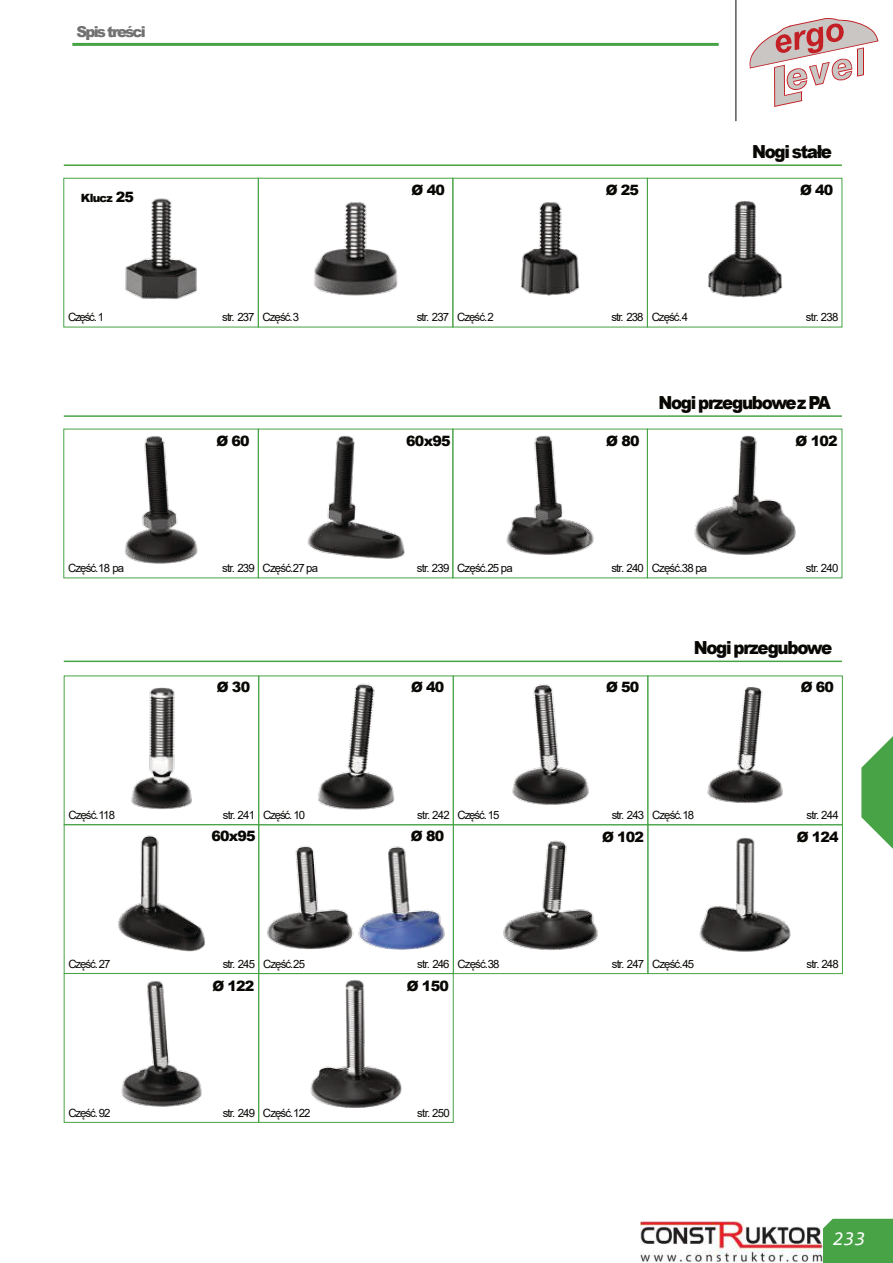
<style>
.page{position:relative;width:893px;height:1263px;background:#fff}
.page>*{position:absolute;margin:0;border:0;box-sizing:border-box;transform-origin:0 0}
.t1{font:italic 19.5px "Consolas";color:#fff}
.t2{font:900 18px "Arial";letter-spacing:-.08em;color:#080704;scale:.93 1}
.t3{font:900 15px "Arial";letter-spacing:-.125em;color:#717172}
.t4{font:900 14.25px "Arial";letter-spacing:-.055em;color:#080704}
.t5{font:11.4px "Arial";letter-spacing:-.08em;color:#080704}
.t6{font:900 11.4px "Arial";letter-spacing:-.065em;color:#080704}
.s1{font-size:14.25px}
</style>
<div class="page">
<img style="left:694px;top:435px;width:102px;height:120px">
<img style="left:506px;top:435px;width:88px;height:120px">
<img style="left:307px;top:435px;width:98px;height:124px">
<img style="left:124px;top:436px;width:74px;height:128px">
<div style="left:63px;top:429px;width:196px;height:149px;border:1px solid #47a346"></div>
<img style="left:121px;top:980px;width:81px;height:127px">
<div style="left:64px;top:973px;width:195px;height:150px;border:1px solid #47a346"></div>
<img style="left:310px;top:980px;width:92px;height:128px">
<div style="left:258px;top:973px;width:196px;height:150px;border:1px solid #47a346"></div>
<img style="left:699px;top:837px;width:92px;height:115px">
<div style="left:647px;top:824px;width:196px;height:150px;border:1px solid #47a346"></div>
<img style="left:503px;top:840px;width:95px;height:110px">
<div style="left:453px;top:824px;width:195px;height:150px;border:1px solid #47a346"></div>
<img style="left:267px;top:846px;width:178px;height:104px">
<div style="left:258px;top:824px;width:196px;height:150px;border:1px solid #47a346"></div>
<img style="left:118px;top:835px;width:87px;height:117px">
<div style="left:64px;top:824px;width:195px;height:150px;border:1px solid #47a346"></div>
<img style="left:707px;top:687px;width:76px;height:116px">
<div style="left:647px;top:675px;width:196px;height:150px;border:1px solid #47a346"></div>
<img style="left:512px;top:684px;width:77px;height:121px">
<div style="left:453px;top:675px;width:195px;height:150px;border:1px solid #47a346"></div>
<img style="left:318px;top:683px;width:77px;height:127px">
<div style="left:258px;top:675px;width:196px;height:150px;border:1px solid #47a346"></div>
<img style="left:708px;top:201px;width:74px;height:97px">
<div style="left:647px;top:178px;width:195px;height:149px;border:1px solid #47a346"></div>
<img style="left:520px;top:202px;width:60px;height:94px">
<div style="left:452px;top:178px;width:196px;height:149px;border:1px solid #47a346"></div>
<img style="left:313px;top:202px;width:85px;height:94px">
<div style="left:258px;top:178px;width:195px;height:149px;border:1px solid #47a346"></div>
<img style="left:125px;top:198px;width:72px;height:101px">
<div style="left:63px;top:178px;width:196px;height:149px;border:1px solid #47a346"></div>
<img style="left:131px;top:687px;width:61px;height:123px">
<div style="left:64px;top:675px;width:195px;height:150px;border:1px solid #47a346"></div>
<div style="left:822px;top:1219px;width:71px;height:44px;background:#47a346"></div>
<hr style="left:736px;top:0;width:1px;height:121px;background:#080704">
<svg style="left:749px;top:18px;width:130px;height:89px"></svg>
<hr style="left:72px;top:43px;width:647px;height:3px;background:#47a346">
<svg style="left:861px;top:736px;width:32px;height:113px"></svg>
<hr style="left:64px;top:164px;width:778px;height:2px;background:#47a346">
<hr style="left:64px;top:415px;width:778px;height:2px;background:#47a346">
<hr style="left:64px;top:661px;width:778px;height:1px;background:#47a346">
<img style="left:640px;top:1222px;width:182px;height:40px">
<h3 class="t3" style="left:77px;top:26px;width:71px">Spis treści</h3>
<p class="t6" style="left:81px;top:194px;width:55px">Klucz <span class="s1">25</span></p>
<h2 class="t2" style="left:752px;top:145px;width:88px">Nogi stałe</h2>
<p class="t4" style="left:412px;top:185px;width:35px">Ø 40</p>
<p class="t4" style="left:606px;top:185px;width:35px">Ø 25</p>
<p class="t4" style="left:800px;top:185px;width:35px">Ø 40</p>
<p class="t5" style="left:68px;top:313px;width:38px">Część. 1</p>
<p class="t5" style="left:222px;top:313px;width:78px">str. 237 Część.3</p>
<p class="t5" style="left:417px;top:313px;width:78px">str. 237 Część.2</p>
<p class="t5" style="left:611px;top:313px;width:78px">str. 238 Część.4</p>
<p class="t5" style="left:806px;top:313px;width:34px">str. 238</p>
<p class="t4" style="left:216px;top:436px;width:35px">Ø 60</p>
<p class="t4" style="left:406px;top:436px;width:46px">60x95</p>
<p class="t4" style="left:606px;top:436px;width:35px">Ø 80</p>
<h2 class="t2" style="left:658px;top:396px;width:187px">Nogi przegubowez PA</h2>
<p class="t4" style="left:796px;top:436px;width:44px">Ø 102</p>
<p class="t5" style="left:68px;top:564px;width:58px">Część.18 pa</p>
<p class="t5" style="left:222px;top:564px;width:97px">str. 239 Część.27 pa</p>
<p class="t5" style="left:417px;top:564px;width:97px">str. 239 Część.25 pa</p>
<p class="t5" style="left:611px;top:564px;width:97px">str. 240 Część.38 pa</p>
<p class="t5" style="left:806px;top:564px;width:34px">str. 240</p>
<h2 class="t2" style="left:694px;top:641px;width:151px">Nogi przegubowe</h2>
<p class="t4" style="left:217px;top:682px;width:35px">Ø 30</p>
<p class="t4" style="left:411px;top:682px;width:35px">Ø 40</p>
<p class="t4" style="left:606px;top:682px;width:35px">Ø 50</p>
<p class="t4" style="left:801px;top:682px;width:35px">Ø 60</p>
<p class="t5" style="left:68px;top:811px;width:48px">Część.118</p>
<p class="t5" style="left:223px;top:811px;width:84px">str. 241 Część. 10</p>
<p class="t5" style="left:417px;top:811px;width:84px">str. 242 Część. 15</p>
<p class="t5" style="left:612px;top:811px;width:84px">str. 243 Część.18</p>
<p class="t5" style="left:806px;top:811px;width:34px">str. 244</p>
<p class="t4" style="left:211px;top:831px;width:46px">60x95</p>
<p class="t4" style="left:411px;top:831px;width:35px">Ø 80</p>
<p class="t4" style="left:602px;top:832px;width:44px">Ø 102</p>
<p class="t4" style="left:797px;top:832px;width:44px">Ø 124</p>
<p class="t5" style="left:68px;top:959px;width:43px">Część. 27</p>
<p class="t5" style="left:223px;top:960px;width:84px">str. 245 Część.25</p>
<p class="t5" style="left:417px;top:960px;width:84px">str. 246 Część.38</p>
<p class="t5" style="left:612px;top:960px;width:84px">str. 247 Część.45</p>
<p class="t5" style="left:806px;top:960px;width:34px">str. 248</p>
<p class="t4" style="left:212px;top:980px;width:44px">Ø 122</p>
<p class="t4" style="left:407px;top:980px;width:44px">Ø 150</p>
<p class="t5" style="left:68px;top:1108px;width:43px">Część. 92</p>
<p class="t5" style="left:223px;top:1108px;width:89px">str. 249 Część.122</p>
<p class="t5" style="left:417px;top:1108px;width:34px">str. 250</p>
<h1 class="t1" style="left:833px;top:1231px;width:34px">233</h1>
</div>
